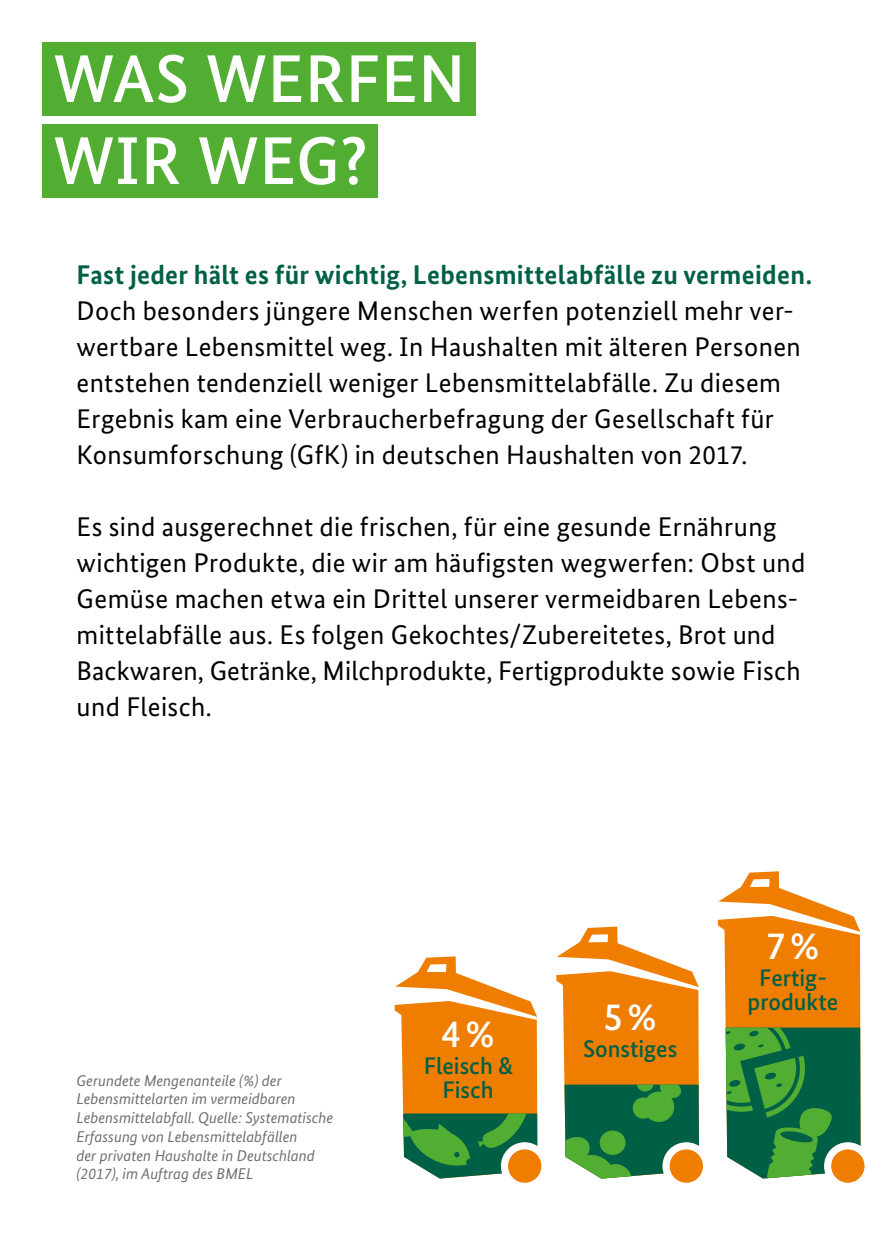
<style>
.page{position:relative;width:893px;height:1259px;background:#fff}
.page>*{position:absolute;margin:0;border:0;box-sizing:border-box;transform-origin:0 0}
.t1{font:500 67.5px/81.9px "Bundes Sans";letter-spacing:.01em;color:#fff}
.t2{font:500 39px "Bundes Sans";color:#fff}
.t3{font:27px/36px "Bundes Sans";letter-spacing:.015em;color:#000}
.t4{font:500 24px/24px "Bundes Sans";color:#006046;text-align:center}
.t5{font:italic 15.6px/18.6px "Bundes Sans";color:#706f6f}
.s1{font-weight:700;color:#006046}
</style>
<div class="page">
<svg style="left:395px;top:956px;width:142px;height:222px"></svg>
<div style="left:501px;top:1142px;width:47px;height:48px;background:#fff;border-radius:50%"></div>
<div style="left:508px;top:1149px;width:33px;height:33px;background:#ef7d00;border-radius:50%"></div>
<svg style="left:556px;top:926px;width:143px;height:252px"></svg>
<div style="left:662px;top:1142px;width:48px;height:48px;background:#fff;border-radius:50%"></div>
<div style="left:670px;top:1149px;width:33px;height:33px;background:#ef7d00;border-radius:50%"></div>
<svg style="left:718px;top:871px;width:143px;height:307px"></svg>
<div style="left:824px;top:1142px;width:48px;height:48px;background:#fff;border-radius:50%"></div>
<div style="left:831px;top:1149px;width:33px;height:33px;background:#ef7d00;border-radius:50%"></div>
<div style="left:43px;top:43px;width:433px;height:73px;background:#52ae32"></div>
<div style="left:43px;top:125px;width:335px;height:73px;background:#52ae32"></div>
<h1 class="t1" style="left:53px;top:37px;width:414px">WAS WERFEN<br>WIR WEG?</h1>
<p class="t3" style="left:77px;top:257px;width:737px"><span class="s1">Fast jeder hält es für wichtig, Lebensmittelabfälle zu vermeiden.<br></span>Doch besonders jüngere Menschen werfen potenziell mehr ver&shy;wertbare Lebensmittel weg. In Haushalten mit älteren Personen entstehen tendenziell weniger Lebensmittelabfälle. Zu diesem Ergebnis kam eine Verbraucherbefragung der Gesellschaft für Konsumforschung (GfK) in deutschen Haushalten von 2017.</p>
<p class="t3" style="left:77px;top:509px;width:730px">Es sind ausgerechnet die frischen, für eine gesunde Ernährung wichtigen Produkte, die wir am häufigsten wegwerfen: Obst und Gemüse machen etwa ein Drittel unserer vermeidbaren Lebens&shy;mittelabfälle aus. Es folgen Gekochtes/Zubereitetes, Brot und Backwaren, Getränke, Milchprodukte, Fertigprodukte sowie Fisch und Fleisch.</p>
<p class="t5" style="left:77px;top:1070px;width:258px">Gerundete Mengenanteile (%) der Lebensmittelarten im vermeidbaren Lebensmittelabfall. Quelle: Systematische Erfassung von Lebensmittelabfällen<br>der privaten Haushalte in Deutschland (2017), im Auftrag des BMEL</p>
<p class="t2" style="left:441px;top:1010px;width:55px">4 %</p>
<p class="t4" style="left:424px;top:1053px;width:91px">Fleisch &amp;<br>Fisch</p>
<p class="t2" style="left:603px;top:992px;width:55px">5 %</p>
<p class="t4" style="left:583px;top:1036px;width:96px">Sonstiges</p>
<p class="t2" style="left:766px;top:921px;width:55px">7 %</p>
<p class="t4" style="left:747px;top:965px;width:92px">Fertig&shy;produkte</p>
</div>
